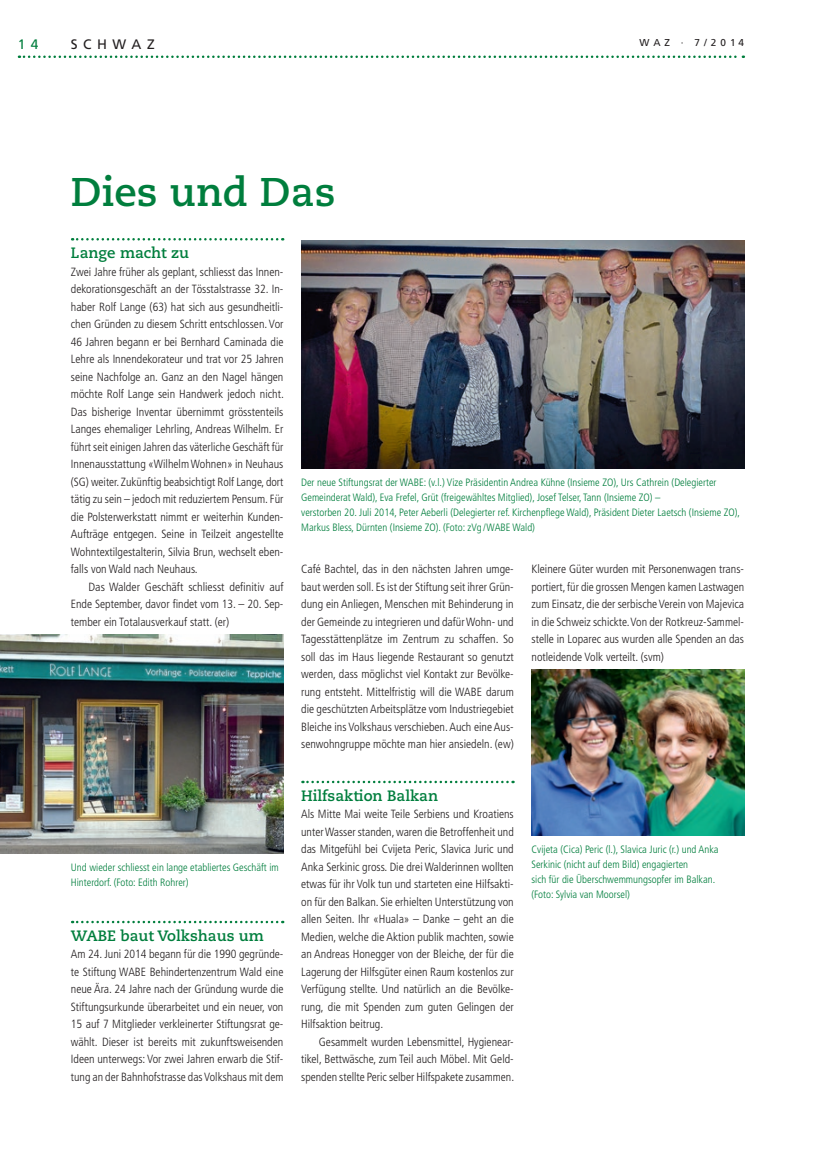
<style>
.page{position:relative;width:815px;height:1152px;background:#fff}
.page>*{position:absolute;margin:0;border:0;box-sizing:border-box;transform-origin:0 0}
.t1{font:700 40px "Caecilia";color:#007e3d}
.t2{font:700 15px "Caecilia";color:#007e3d}
.t3{font:13.75px "Frutiger LT Std";letter-spacing:.4em;color:#231f20}
.t4{font:13.75px "Frutiger LT Std";color:#007e3d}
.t5{font:300 condensed 11.88px/17.5px "Frutiger LT Std";color:#231f20;text-align:justify}
.t6{font:300 condensed 10.62px/15px "Frutiger LT Std";color:#007e3d}
.t7{font:10px "Frutiger LT Std";letter-spacing:.4em;color:#231f20}
</style>
<div class="page">
<svg style="left:19px;top:56px;width:725px;height:2px"></svg>
<svg style="left:72px;top:238px;width:211px;height:2px"></svg>
<svg style="left:72px;top:920px;width:211px;height:3px"></svg>
<svg style="left:302px;top:780px;width:212px;height:3px"></svg>
<img style="left:301px;top:240px;width:443px;height:228px">
<img style="left:531px;top:669px;width:213px;height:166px">
<img style="left:0;top:634px;width:283px;height:219px">
<p class="t4" style="left:18px;top:36px;width:22px">1 4</p>
<p class="t3" style="left:71px;top:36px;width:85px">SCHWAZ</p>
<p class="t7" style="left:640px;top:37px;width:106px">WAZ · 7/2014</p>
<h1 class="t1" style="left:71px;top:168px;width:266px">Dies und Das</h1>
<p class="t2" style="left:71px;top:244px;width:120px">Lange macht zu</p>
<p class="t5" style="left:71px;top:263px;width:215px;text-align:left">Zwei Jahre früher als geplant, schliesst das Innen&shy;dekorationsgeschäft an der Tösstalstrasse 32. In&shy;haber Rolf Lange (63) hat sich aus gesundheitli&shy;chen Gründen zu diesem Schritt entschlossen. Vor 46 Jahren begann er bei Bernhard Caminada die Lehre als Innendekorateur und trat vor 25 Jahren seine Nachfolge an. Ganz an den Nagel hängen möchte Rolf Lange sein Handwerk jedoch nicht.<br>Das bisherige Inventar übernimmt grösstenteils Langes ehemaliger Lehrling, Andreas Wilhelm. Er führt seit einigen Jahren das väterliche Geschäft für Innenausstattung «Wilhelm Wohnen» in Neuhaus (SG) weiter. Zukünftig beabsichtigt Rolf Lange, dort tätig zu sein – jedoch mit reduziertem Pensum. Für die Polsterwerkstatt nimmt er weiterhin Kunden-Aufträge entgegen. Seine in Teilzeit angestellte Wohntextilgestalterin, Silvia Brun, wechselt eben&shy;falls von Wald nach Neuhaus.</p>
<p class="t5" style="left:71px;top:578px;width:214px;text-indent:18px">Das Walder Geschäft schliesst definitiv auf Ende September, davor findet vom 13. – 20. Sep&shy;tember ein Totalausverkauf statt. (er)</p>
<p class="t6" style="left:71px;top:859px;width:209px">Und wieder schliesst ein lange etabliertes Geschäft im<br>Hinterdorf. (Foto: Edith Rohrer)</p>
<p class="t2" style="left:71px;top:926px;width:195px">WABE baut Volkshaus um</p>
<p class="t5" style="left:71px;top:945px;width:214px">Am 24. Juni 2014 begann für die 1990 gegründe&shy;te Stiftung WABE Behindertenzentrum Wald eine neue Ära. 24 Jahre nach der Gründung wurde die Stiftungsurkunde überarbeitet und ein neuer, von 15 auf 7 Mitglieder verkleinerter Stiftungsrat ge&shy;wählt. Dieser ist bereits mit zukunftsweisenden Ideen unterwegs: Vor zwei Jahren erwarb die Stif&shy;tung an der Bahnhofstrasse das Volkshaus mit dem</p>
<p class="t6" style="left:301px;top:474px;width:440px">Der neue Stiftungsrat der WABE: (v.l.) Vize Präsidentin Andrea Kühne (Insieme ZO), Urs Cathrein (Delegierter Gemeinderat Wald), Eva Frefel, Grüt (freigewähltes Mitglied), Josef Telser, Tann (Insieme ZO) –<br>verstorben 20. Juli 2014, Peter Aeberli (Delegierter ref. Kirchenpflege Wald), Präsident Dieter Laetsch (Insieme ZO), Markus Bless, Dürnten (Insieme ZO). (Foto: zVg /WABE Wald)</p>
<p class="t5" style="left:301px;top:560px;width:214px">Café Bachtel, das in den nächsten Jahren umge&shy;baut werden soll. Es ist der Stiftung seit ihrer Grün&shy;dung ein Anliegen, Menschen mit Behinderung in der Gemeinde zu integrieren und dafür Wohn- und Tagesstättenplätze im Zentrum zu schaffen. So soll das im Haus liegende Restaurant so genutzt werden, dass möglichst viel Kontakt zur Bevölke&shy;rung entsteht. Mittelfristig will die WABE darum die geschützten Arbeitsplätze vom Industriegebiet Bleiche ins Volkshaus verschieben. Auch eine Aus&shy;senwohngruppe möchte man hier ansiedeln. (ew)</p>
<p class="t2" style="left:301px;top:786px;width:138px">Hilfsaktion Balkan</p>
<p class="t5" style="left:301px;top:805px;width:214px">Als Mitte Mai weite Teile Serbiens und Kroatiens unter Wasser standen, waren die Betroffenheit und das Mitgefühl bei Cvijeta Peric, Slavica Juric und Anka Serkinic gross. Die drei Walderinnen wollten etwas für ihr Volk tun und starteten eine Hilfsakti&shy;on für den Balkan. Sie erhielten Unterstützung von allen Seiten. Ihr «Huala» – Danke – geht an die Medien, welche die Aktion publik machten, sowie an Andreas Honegger von der Bleiche, der für die Lagerung der Hilfsgüter einen Raum kostenlos zur Verfügung stellte. Und natürlich an die Bevölke&shy;rung, die mit Spenden zum guten Gelingen der Hilfsaktion beitrug.</p>
<p class="t5" style="left:301px;top:1033px;width:215px;text-indent:18px">Gesammelt wurden Lebensmittel, Hygienear&shy;tikel, Bettwäsche, zum Teil auch Möbel. Mit Geld&shy;spenden stellte Peric selber Hilfspakete zusammen.</p>
<p class="t5" style="left:531px;top:560px;width:214px">Kleinere Güter wurden mit Personenwagen trans&shy;portiert, für die grossen Mengen kamen Lastwagen zum Einsatz, die der serbische Verein von Majevica in die Schweiz schickte. Von der Rotkreuz-Sammel&shy;stelle in Loparec aus wurden alle Spenden an das notleidende Volk verteilt. (svm)</p>
<p class="t6" style="left:531px;top:842px;width:189px">Cvijeta (Cica) Peric (l.), Slavica Juric (r.) und Anka Serkinic (nicht auf dem Bild) engagierten<br>sich für die Überschwemmungsopfer im Balkan. (Foto: Sylvia van Moorsel)</p>
</div>
